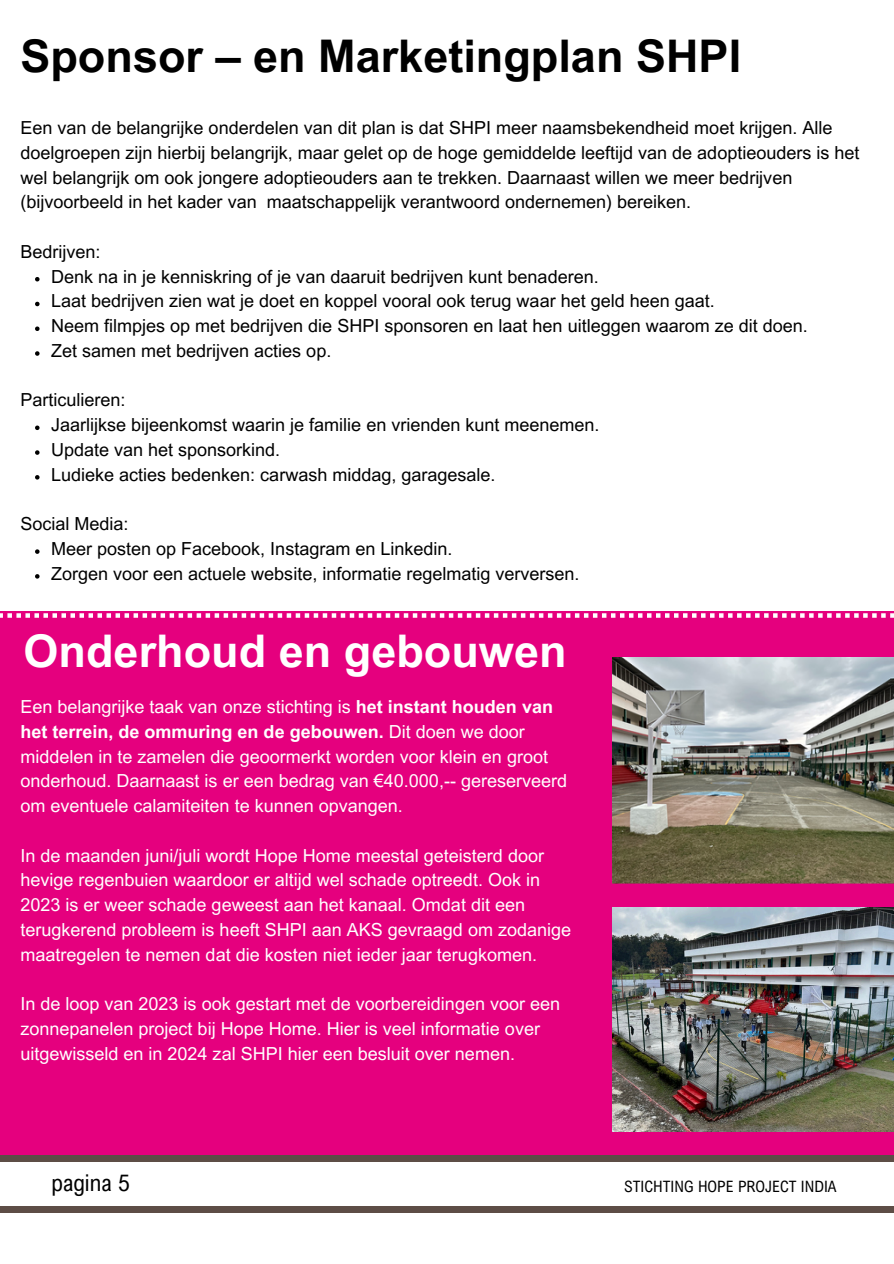
<style>
.page{position:relative;width:894px;height:1264px;background:#fff}
.page>*{position:absolute;margin:0;border:0;box-sizing:border-box;transform-origin:0 0}
.t1{font:700 45px "Arial MT Pro";color:#000}
.t2{font:700 45px "Arial MT Pro";color:#fff}
.t3{font:23.1px "Arial Nova Cond";color:#000}
.t4{font:18px/24.8px "Arial MT Pro";color:#000}
.t5{font:18px/24.8px "Arial MT Pro";color:#fff}
.t6{font:15.6px "Arial Nova Cond";color:#000}
.s1{font-weight:700}
</style>
<div class="page">
<div style="left:0;top:611px;width:893px;height:545px;background:#e5007e"></div>
<div style="left:0;top:1155px;width:893px;height:5px;background:#5d4d46"></div>
<div style="left:0;top:1206px;width:893px;height:6px;background:#5d4d46"></div>
<img style="left:612px;top:657px;width:281px;height:226px">
<svg style="left:0;top:613px;width:893px;height:4px"></svg>
<img style="left:612px;top:907px;width:281px;height:224px">
<svg style="left:35px;top:277px;width:5px;height:4px"></svg>
<svg style="left:35px;top:302px;width:5px;height:4px"></svg>
<svg style="left:35px;top:326px;width:5px;height:5px"></svg>
<svg style="left:35px;top:351px;width:5px;height:5px"></svg>
<svg style="left:35px;top:425px;width:5px;height:5px"></svg>
<svg style="left:35px;top:450px;width:5px;height:5px"></svg>
<svg style="left:35px;top:475px;width:5px;height:4px"></svg>
<svg style="left:35px;top:549px;width:5px;height:5px"></svg>
<svg style="left:35px;top:574px;width:5px;height:4px"></svg>
<p class="t1" style="left:20px;top:40px;width:722px">Sponsor – en Marketingplan SHPI</p>
<p class="t4" style="left:20px;top:118px;width:840px">Een van de belangrijke onderdelen van dit plan is dat SHPI meer naamsbekendheid moet krijgen. Alle doelgroepen zijn hierbij belangrijk, maar gelet op de hoge gemiddelde leeftijd van de adoptieouders is het wel belangrijk om ook jongere adoptieouders aan te trekken. Daarnaast willen we meer bedrijven (bijvoorbeeld in het kader van maatschappelijk verantwoord ondernemen) bereiken.</p>
<h3 class="t4" style="left:20px;top:241px;width:82px">Bedrijven:</h3>
<p class="t4" style="left:51px;top:266px;width:549px">Denk na in je kenniskring of je van daaruit bedrijven kunt benaderen.</p>
<p class="t4" style="left:51px;top:291px;width:665px">Laat bedrijven zien wat je doet en koppel vooral ook terug waar het geld heen gaat.</p>
<p class="t4" style="left:51px;top:316px;width:758px">Neem filmpjes op met bedrijven die SHPI sponsoren en laat hen uitleggen waarom ze dit doen.</p>
<h3 class="t4" style="left:51px;top:340px;width:282px">Zet samen met bedrijven acties op.</h3>
<p class="t4" style="left:20px;top:390px;width:107px">Particulieren:</p>
<p class="t4" style="left:51px;top:415px;width:550px">Jaarlijkse bijeenkomst waarin je familie en vrienden kunt meenemen.</p>
<p class="t4" style="left:51px;top:439px;width:231px">Update van het sponsorkind.</p>
<h1 class="t4" style="left:51px;top:464px;width:446px">Ludieke acties bedenken: carwash middag, garagesale.</h1>
<p class="t4" style="left:20px;top:514px;width:110px">Social Media:</p>
<h3 class="t4" style="left:51px;top:538px;width:403px">Meer posten op Facebook, Instagram en Linkedin.</h3>
<h3 class="t4" style="left:51px;top:563px;width:530px">Zorgen voor een actuele website, informatie regelmatig verversen.</h3>
<h3 class="t2" style="left:24px;top:634px;width:544px">Onderhoud en gebouwen</h3>
<p class="t5" style="left:20px;top:696px;width:548px">Een belangrijke taak van onze stichting is <span class="s1">het instant houden van het terrein, de ommuring en de gebouwen.</span> Dit doen we door middelen in te zamelen die geoormerkt worden voor klein en groot onderhoud. Daarnaast is er een bedrag van €40.000,-- gereserveerd om eventuele calamiteiten te kunnen opvangen.</p>
<p class="t5" style="left:20px;top:845px;width:552px">In de maanden juni/juli wordt Hope Home meestal geteisterd door hevige regenbuien waardoor er altijd wel schade optreedt. Ook in 2023 is er weer schade geweest aan het kanaal. Omdat dit een terugkerend probleem is heeft SHPI aan AKS gevraagd om zodanige maatregelen te nemen dat die kosten niet ieder jaar terugkomen.</p>
<h2 class="t5" style="left:20px;top:993px;width:541px">In de loop van 2023 is ook gestart met de voorbereidingen voor een zonnepanelen project bij Hope Home. Hier is veel informatie over uitgewisseld en in 2024 zal SHPI hier een besluit over nemen.</h2>
<p class="t3" style="left:51px;top:1167px;width:80px">pagina 5</p>
<p class="t6" style="left:624px;top:1176px;width:214px">STICHTING HOPE PROJECT INDIA</p>
</div>
